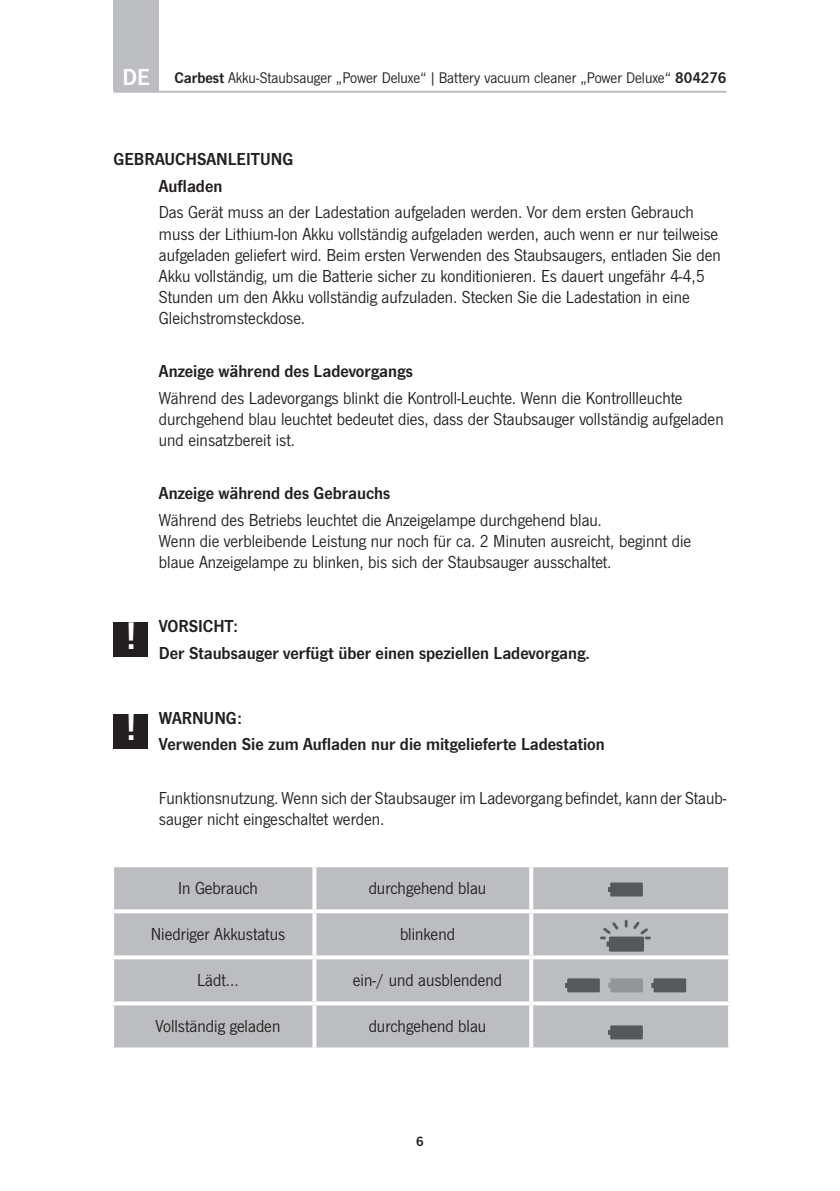
<style>
.page{position:relative;width:840px;height:1191px;background:#fff}
.page>*{position:absolute;margin:0;border:0;box-sizing:border-box;transform-origin:0 0}
.HEAD_Versalien_Abstand{font:40px "News Got Dem";color:#fff}
.Länderkennung{font:24px "News Got Dem";color:#fff}
._2020_Fließtext_9_10_5_Regular_abstand_1m{font:18px/21px "News Got";color:#231f20}
._2020_Fließtext_9_10_5_Regular_abstand_1m-2{font:18px "News Got Dem";color:#231f20}
._2020_Aufzählung_9_10_5_reg{font:18px "News Got";color:#231f20}
.HEAD_Versalien_Abstand-2{font:18px "News Got Dem";color:#231f20}
.t1{font:16px "News Got";color:#231f20}
.t2{font:14px "News Got Dem";color:#231f20}
.s1{font-family:"News Got Dem"}
</style>
<div class="page">
<hr style="left:113px;top:91px;width:613px;height:2px;background:#bcbdc0">
<div style="left:113px;top:0;width:46px;height:91px;background:#bcbdc0"></div>
<div style="left:113px;top:623px;width:34px;height:34px;background:#231f20"></div>
<div style="left:113px;top:714px;width:34px;height:34px;background:#231f20"></div>
<div style="left:114px;top:867px;width:613px;height:180px;background:#bcbdc0"></div>
<svg style="left:312px;top:867px;width:4px;height:42px"></svg>
<svg style="left:529px;top:867px;width:4px;height:42px"></svg>
<svg style="left:727px;top:867px;width:3px;height:42px"></svg>
<svg style="left:112px;top:909px;width:202px;height:4px"></svg>
<svg style="left:314px;top:909px;width:217px;height:4px"></svg>
<svg style="left:312px;top:913px;width:4px;height:42px"></svg>
<svg style="left:531px;top:909px;width:199px;height:4px"></svg>
<svg style="left:529px;top:913px;width:4px;height:42px"></svg>
<svg style="left:727px;top:913px;width:3px;height:42px"></svg>
<svg style="left:112px;top:955px;width:202px;height:4px"></svg>
<svg style="left:314px;top:955px;width:217px;height:4px"></svg>
<svg style="left:312px;top:959px;width:4px;height:42px"></svg>
<svg style="left:531px;top:955px;width:199px;height:4px"></svg>
<svg style="left:529px;top:959px;width:4px;height:42px"></svg>
<svg style="left:727px;top:959px;width:3px;height:42px"></svg>
<svg style="left:112px;top:1001px;width:202px;height:4px"></svg>
<svg style="left:314px;top:1001px;width:217px;height:4px"></svg>
<svg style="left:312px;top:1005px;width:4px;height:42px"></svg>
<svg style="left:531px;top:1001px;width:199px;height:4px"></svg>
<svg style="left:529px;top:1005px;width:4px;height:42px"></svg>
<svg style="left:727px;top:1005px;width:3px;height:42px"></svg>
<svg style="left:112px;top:1047px;width:202px;height:1px"></svg>
<svg style="left:314px;top:1047px;width:217px;height:2px"></svg>
<svg style="left:531px;top:1047px;width:199px;height:2px"></svg>
<div style="left:610px;top:882px;width:32px;height:14px;background:#57585a"></div>
<svg style="left:607px;top:887px;width:3px;height:5px"></svg>
<div style="left:610px;top:1025px;width:32px;height:14px;background:#57585a"></div>
<svg style="left:607px;top:1030px;width:3px;height:5px"></svg>
<div style="left:608px;top:936px;width:35px;height:15px;background:#57585a"></div>
<svg style="left:598px;top:918px;width:54px;height:28px"></svg>
<div style="left:567px;top:978px;width:32px;height:14px;background:#57585a"></div>
<svg style="left:564px;top:983px;width:3px;height:5px"></svg>
<div style="left:610px;top:978px;width:32px;height:14px;background:#939598"></div>
<div style="left:653px;top:978px;width:32px;height:14px;background:#57585a"></div>
<p class="Länderkennung" style="left:122px;top:63px;width:29px">DE</p>
<p class="t1" style="left:174px;top:69px;width:553px"><span class="s1">Carbest</span> Akku-Staubsauger „Power Deluxe“ |Battery vacuum cleaner „Power Deluxe“ <span class="s1">804276</span></p>
<p class="HEAD_Versalien_Abstand-2" style="left:113px;top:149px;width:181px">GEBRAUCHSANLEITUNG</p>
<p class="_2020_Fließtext_9_10_5_Regular_abstand_1m-2" style="left:159px;top:175px;width:65px">Aufladen</p>
<p class="_2020_Fließtext_9_10_5_Regular_abstand_1m" style="left:159px;top:202px;width:563px">Das Gerät muss an der Ladestation aufgeladen werden. Vor dem ersten Gebrauch muss der Lithium-Ion Akku vollständig aufgeladen werden, auch wenn er nur teilweise aufgeladen geliefert wird. Beim ersten Verwenden des Staubsaugers, entladen Sie den Akku vollständig, um die Batterie sicher zu konditionieren. Es dauert ungefähr 4-4,5<br>Stunden um den Akku vollständig aufzuladen. Stecken Sie die Ladestation in eine Gleichstromsteckdose.</p>
<p class="_2020_Fließtext_9_10_5_Regular_abstand_1m-2" style="left:159px;top:360px;width:255px">Anzeige während des Ladevorgangs</p>
<p class="_2020_Fließtext_9_10_5_Regular_abstand_1m" style="left:159px;top:387px;width:566px">Während des Ladevorgangs blinkt die Kontroll-Leuchte. Wenn die Kontrollleuchte durchgehend blau leuchtet bedeutet dies, dass der Staubsauger vollständig aufgeladen und einsatzbereit ist.</p>
<p class="_2020_Fließtext_9_10_5_Regular_abstand_1m-2" style="left:159px;top:482px;width:233px">Anzeige während des Gebrauchs</p>
<p class="_2020_Fließtext_9_10_5_Regular_abstand_1m" style="left:159px;top:509px;width:533px">Während des Betriebs leuchtet die Anzeigelampe durchgehend blau.<br>Wenn die verbleibende Leistung nur noch für ca. 2 Minuten ausreicht, beginnt die blaue Anzeigelampe zu blinken, bis sich der Staubsauger ausschaltet.</p>
<p class="HEAD_Versalien_Abstand" style="left:126px;top:612px;width:12px">!</p>
<p class="_2020_Fließtext_9_10_5_Regular_abstand_1m-2" style="left:159px;top:616px;width:80px">VORSICHT:</p>
<p class="_2020_Fließtext_9_10_5_Regular_abstand_1m-2" style="left:159px;top:642px;width:432px">Der Staubsauger verfügt über einen speziellen Ladevorgang.</p>
<p class="HEAD_Versalien_Abstand" style="left:126px;top:703px;width:12px">!</p>
<p class="_2020_Fließtext_9_10_5_Regular_abstand_1m-2" style="left:159px;top:707px;width:84px">WARNUNG:</p>
<p class="_2020_Fließtext_9_10_5_Regular_abstand_1m-2" style="left:159px;top:734px;width:447px">Verwenden Sie zum Aufladen nur die mitgelieferte Ladestation</p>
<p class="_2020_Fließtext_9_10_5_Regular_abstand_1m" style="left:159px;top:787px;width:568px">Funktionsnutzung. Wenn sich der Staubsauger im Ladevorgang befindet, kann der Staub&shy;sauger nicht eingeschaltet werden.</p>
<p class="_2020_Aufzählung_9_10_5_reg" style="left:178px;top:878px;width:81px">In Gebrauch</p>
<p class="_2020_Aufzählung_9_10_5_reg" style="left:368px;top:878px;width:119px">durchgehend blau</p>
<p class="_2020_Aufzählung_9_10_5_reg" style="left:151px;top:924px;width:136px">Niedriger Akkustatus</p>
<p class="_2020_Aufzählung_9_10_5_reg" style="left:400px;top:924px;width:56px">blinkend</p>
<p class="_2020_Aufzählung_9_10_5_reg" style="left:197px;top:970px;width:43px">Lädt…</p>
<p class="_2020_Aufzählung_9_10_5_reg" style="left:352px;top:970px;width:151px">ein-/ und ausblendend</p>
<p class="_2020_Aufzählung_9_10_5_reg" style="left:155px;top:1016px;width:126px">Vollständig geladen</p>
<p class="_2020_Aufzählung_9_10_5_reg" style="left:368px;top:1016px;width:119px">durchgehend blau</p>
<p class="t2" style="left:416px;top:1133px;width:9px">6</p>
</div>
